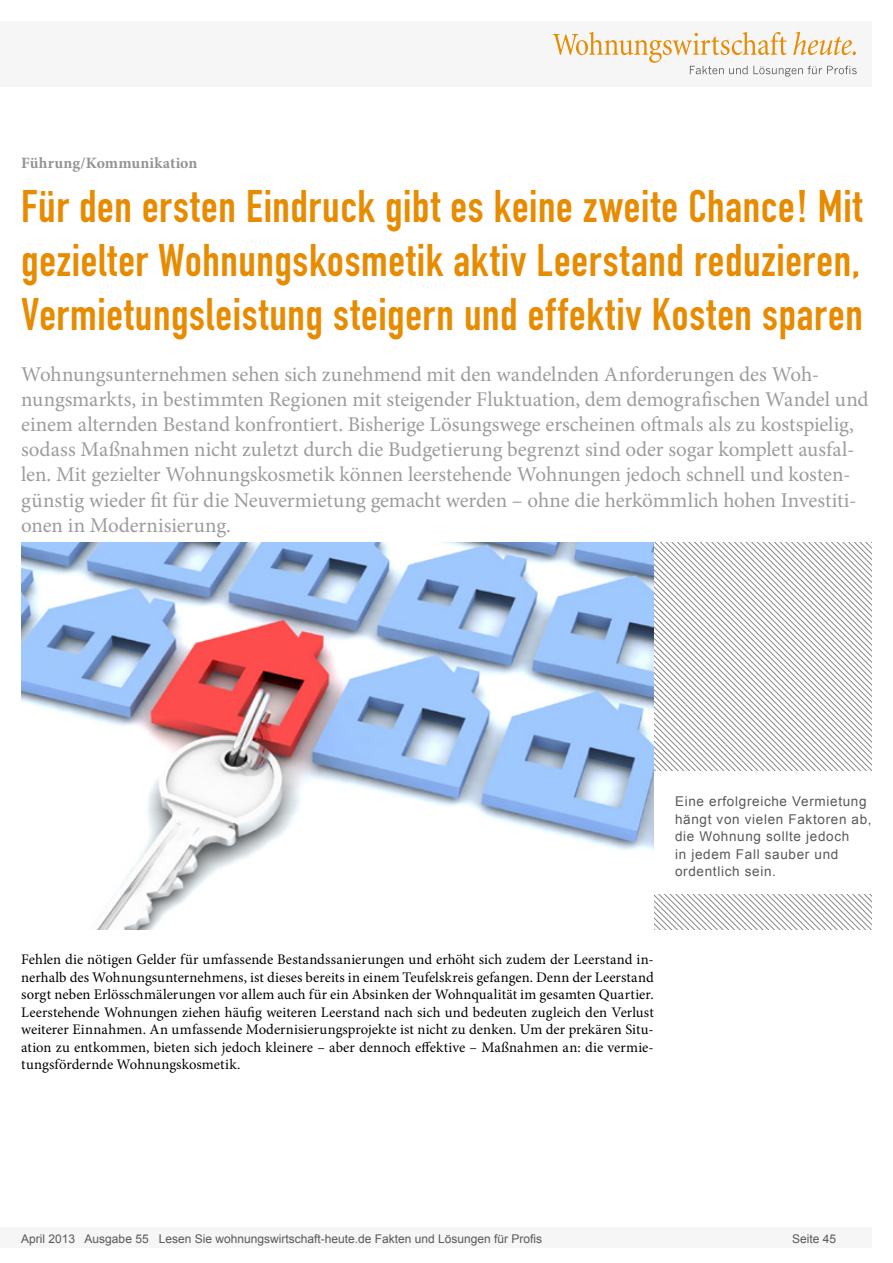
<style>
.page{position:relative;width:893px;height:1263px;background:#fff}
.page>*{position:absolute;margin:0;border:0;box-sizing:border-box;transform-origin:0 0}
.Überschrift_Groß{font:45px/54px "DIN Engschrift";letter-spacing:.015em;color:#e78b00;text-align:justify}
.Anlesetext{font:21px/25.2px "Minion Pro";letter-spacing:-.005em;color:#9c9c9c}
.Kategorie{font:700 15.75px "Minion Pro";letter-spacing:.01em;color:#939393}
.Fließtext_erste_Zeil{font:14.7px/17.5px "Minion Pro";color:#000;text-align:justify}
.Bildunterschrift{font:13.5px/17.5px "Arial";letter-spacing:.05em;color:#595959}
.t1{font:12px "Arial";color:#595959}
</style>
<div class="page">
<div style="left:0;top:1227px;width:872px;height:20px;background:#f6f6f6"></div>
<div style="left:0;top:21px;width:872px;height:66px;background:#f6f6f6"></div>
<svg style="left:553px;top:32px;width:304px;height:45px"></svg>
<svg style="left:654px;top:543px;width:218px;height:88px"></svg>
<svg style="left:654px;top:631px;width:218px;height:298px"></svg>
<div style="left:654px;top:771px;width:237px;height:123px;background:#fff"></div>
<img style="left:21px;top:543px;width:633px;height:386px">
<p class="Kategorie" style="left:21px;top:152px;width:177px">Führung/Kommunikation</p>
<p class="Überschrift_Groß" style="left:21px;top:180px;width:843px">Für den ersten Eindruck gibt es keine zweite Chance! Mit gezielter Wohnungskosmetik aktiv Leerstand reduzieren, Vermietungsleistung steigern und effektiv Kosten sparen</p>
<p class="Anlesetext" style="left:21px;top:361px;width:849px">Wohnungsunternehmen sehen sich zunehmend mit den wandelnden Anforderungen des Woh&shy;nungsmarkts, in bestimmten Regionen mit steigender Fluktuation, dem demografischen Wandel und einem alternden Bestand konfrontiert. Bisherige Lösungswege erscheinen oftmals als zu kostspielig, sodass Maßnahmen nicht zuletzt durch die Budgetierung begrenzt sind oder sogar komplett ausfal&shy;len. Mit gezielter Wohnungskosmetik können leerstehende Wohnungen jedoch schnell und kosten&shy;günstig wieder fit für die Neuvermietung gemacht werden – ohne die herkömmlich hohen Investiti&shy;onen in Modernisierung.</p>
<p class="Bildunterschrift" style="left:675px;top:793px;width:198px">Eine erfolgreiche Vermietung hängt von vielen Faktoren ab, die Wohnung sollte jedoch<br>in jedem Fall sauber und ordentlich sein.</p>
<p class="Fließtext_erste_Zeil" style="left:21px;top:951px;width:634px">Fehlen die nötigen Gelder für umfassende Bestandssanierungen und erhöht sich zudem der Leerstand in&shy;nerhalb des Wohnungsunternehmens, ist dieses bereits in einem Teufelskreis gefangen. Denn der Leerstand sorgt neben Erlösschmälerungen vor allem auch für ein Absinken der Wohnqualität im gesamten Quartier.<br>Leerstehende Wohnungen ziehen häufig weiteren Leerstand nach sich und bedeuten zugleich den Verlust weiterer Einnahmen. An umfassende Modernisierungsprojekte ist nicht zu denken. Um der prekären Situ&shy;ation zu entkommen, bieten sich jedoch kleinere – aber dennoch effektive – Maßnahmen an: die vermie&shy;tungsfördernde Wohnungskosmetik.</p>
<p class="t1" style="left:21px;top:1230px;width:522px">April 2013 Ausgabe 55 Lesen Sie wohnungswirtschaft-heute.de Fakten und Lösungen für Profis</p>
<p class="t1" style="left:792px;top:1231px;width:46px">Seite 45</p>
</div>
